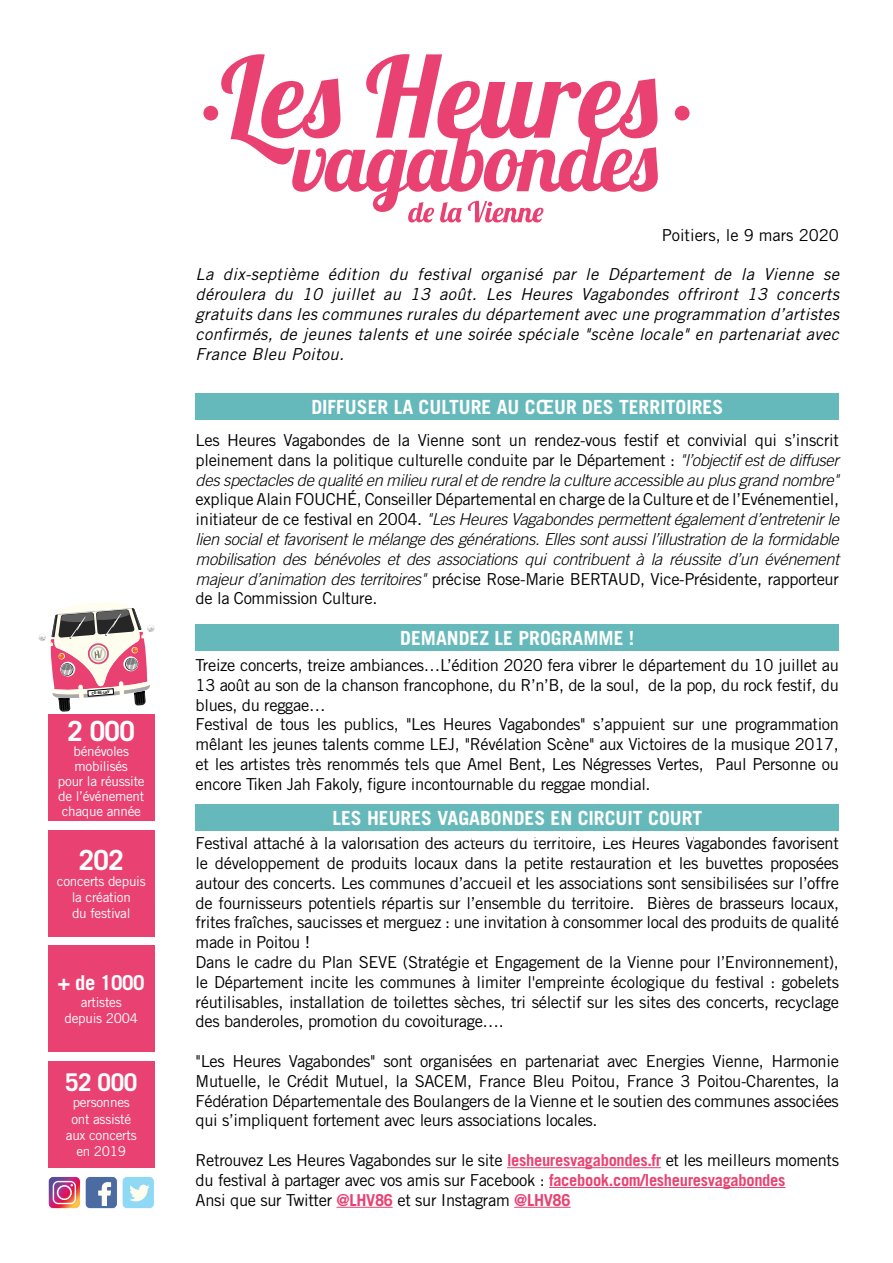
<style>
.page{position:relative;width:893px;height:1263px;background:#fff}
.page>*{position:absolute;margin:0;border:0;box-sizing:border-box;transform-origin:0 0}
.t1{font:700 27.75px "Trade Gothic";letter-spacing:-.02em;color:#fff}
.t2{font:700 24.45px "Trade Gothic";color:#fff}
.t3{font:700 20.55px "Trade Gothic";letter-spacing:-.02em;color:#fff}
.t4{font:700 19.5px "Trade Gothic";color:#fff}
.t5{font:16.5px/19.8px "Trade Gothic";letter-spacing:-.02em;color:#000}
.t6{font:italic 300 16.5px/19.8px "Trade Gothic";letter-spacing:-.02em;color:#000;text-align:justify}
.t7{font:italic 16.5px/19.8px "Trade Gothic";letter-spacing:.02em;color:#000;text-align:justify}
.t8{font:16.5px "Trade Gothic";color:#000}
.t9{font:13.5px/16.2px "Trade Gothic";letter-spacing:-.02em;color:#fff;text-align:center}
.t10{font:700 3.75px "Trade Gothic";color:#000;scale:1.07 1}
.s1{font-weight:300;font-style:italic}
.s2{font-weight:400;font-style:normal}
.s3{font-weight:700;color:#e94272}
</style>
<div class="page">
<hr style="left:507px;top:1167px;width:154px;height:1px;background:#e94272">
<hr style="left:549px;top:1187px;width:236px;height:1px;background:#e94272">
<hr style="left:337px;top:1207px;width:56px;height:1px;background:#e94272">
<hr style="left:514px;top:1207px;width:57px;height:1px;background:#e94272">
<div style="left:196px;top:393px;width:643px;height:27px;background:#66b9bb"></div>
<div style="left:48px;top:830px;width:106px;height:106px;background:#e94272"></div>
<div style="left:48px;top:714px;width:106px;height:107px;background:#e94272"></div>
<div style="left:48px;top:1061px;width:106px;height:106px;background:#e94272"></div>
<div style="left:48px;top:945px;width:106px;height:107px;background:#e94272"></div>
<div style="left:196px;top:624px;width:643px;height:27px;background:#66b9bb"></div>
<div style="left:203px;top:106px;width:15px;height:15px;background:#e94272;border-radius:50%"></div>
<div style="left:675px;top:106px;width:15px;height:15px;background:#e94272;border-radius:50%"></div>
<svg style="left:328px;top:830px;width:378px;height:1px"></svg>
<div style="left:38px;top:634px;width:8px;height:7px;background:#f2f2f3;border-radius:50%"></div>
<div style="left:147px;top:625px;width:8px;height:7px;background:#eeeff0;border-radius:50%"></div>
<svg style="left:39px;top:602px;width:115px;height:110px"></svg>
<div style="left:85px;top:1176px;width:33px;height:33px;background:#4d6ba3;border:1px solid #fff;border-radius:5px"></div>
<svg style="left:99px;top:1182px;width:12px;height:23px"></svg>
<div style="left:122px;top:1176px;width:32px;height:33px;background:#8fd9f5;border:1px solid #fff;border-radius:5px"></div>
<svg style="left:129px;top:1185px;width:21px;height:16px"></svg>
<svg style="left:50px;top:1178px;width:29px;height:29px"></svg>
<div style="left:48px;top:1176px;width:33px;height:33px;border:1px solid #fff;border-radius:5px"></div>
<svg style="left:221px;top:54px;width:437px;height:168px"></svg>
<div style="left:196px;top:803px;width:643px;height:27px;background:#66b9bb"></div>
<p class="t10" style="left:92px;top:691px;width:18px;rotate:-5deg">CD-86-LHV</p>
<h1 class="t1" style="left:68px;top:714px;width:69px">2 000</h1>
<p class="t9" style="left:58px;top:743px;width:88px;line-height:15px">bénévoles mobilisés<br>pour la réussite de l’événement chaque année</p>
<h1 class="t1" style="left:79px;top:843px;width:47px">202</h1>
<p class="t9" style="left:57px;top:873px;width:90px">concerts depuis la création<br>du festival</p>
<p class="t3" style="left:58px;top:970px;width:88px">+ de 1000</p>
<p class="t9" style="left:65px;top:993px;width:75px">artistes depuis 2004</p>
<h2 class="t2" style="left:65px;top:1067px;width:74px">52 000</h2>
<p class="t9" style="left:66px;top:1094px;width:72px">personnes ont assisté aux concerts en 2019</p>
<p class="t8" style="left:662px;top:225px;width:179px">Poitiers, le 9 mars 2020</p>
<p class="t7" style="left:196px;top:264px;width:645px">La dix-septième édition du festival organisé par le Département de la Vienne se déroulera du 10 juillet au 13 août. Les Heures Vagabondes offriront 13 concerts gratuits dans les communes rurales du département avec une programmation d’artistes confirmés, de jeunes talents et une soirée spéciale "scène locale" en partenariat avec France Bleu Poitou.</p>
<p class="t4" style="left:311px;top:395px;width:413px">DIFFUSER LA CULTURE AU CŒUR DES TERRITOIRES</p>
<p class="t5" style="left:196px;top:430px;width:645px;text-align:justify">Les Heures Vagabondes de la Vienne sont un rendez-vous festif et convivial qui s’inscrit pleinement dans la politique culturelle conduite par le Département : <span class="s1">"l’objectif est de diffuser des spectacles de qualité en milieu rural et de rendre la culture accessible au plus grand nombre"</span></p>
<p class="t6" style="left:196px;top:489px;width:645px"><span class="s2">explique Alain FOUCHÉ, Conseiller Départemental en charge de la Culture et de l’Evénementiel, initiateur de ce festival en 2004.</span> "Les Heures Vagabondes permettent également d’entretenir le lien social et favorisent le mélange des générations. Elles sont aussi l’illustration de la formidable mobilisation des bénévoles et des associations qui contribuent à la réussite d’un événement majeur d’animation des territoires" <span class="s2">précise Rose-Marie BERTAUD, Vice-Présidente, rapporteur de la Commission Culture.</span></p>
<p class="t4" style="left:400px;top:626px;width:236px">DEMANDEZ LE PROGRAMME !</p>
<p class="t5" style="left:196px;top:655px;width:645px">Treize concerts, treize ambiances…L’édition 2020 fera vibrer le département du 10 juillet au 13 août au son de la chanson francophone, du R’n’B, de la soul, de la pop, du rock festif, du blues, du reggae…<br>Festival de tous les publics, "Les Heures Vagabondes" s’appuient sur une programmation mêlant les jeunes talents comme LEJ, "Révélation Scène" aux Victoires de la musique 2017, et les artistes très renommés tels que Amel Bent, Les Négresses Vertes, Paul Personne ou encore Tiken Jah Fakoly, figure incontournable du reggae mondial.</p>
<p class="t4" style="left:332px;top:806px;width:371px">LES HEURES VAGABONDES EN CIRCUIT COURT</p>
<p class="t5" style="left:196px;top:833px;width:645px">Festival attaché à la valorisation des acteurs du territoire, Les Heures Vagabondes favorisent le développement de produits locaux dans la petite restauration et les buvettes proposées autour des concerts. Les communes d’accueil et les associations sont sensibilisées sur l’offre de fournisseurs potentiels répartis sur l’ensemble du territoire. Bières de brasseurs locaux, frites fraîches, saucisses et merguez : une invitation à consommer local des produits de qualité made in Poitou !<br>Dans le cadre du Plan SEVE (Stratégie et Engagement de la Vienne pour l’Environnement), le Département incite les communes à limiter l'empreinte écologique du festival : gobelets réutilisables, installation de toilettes sèches, tri sélectif sur les sites des concerts, recyclage des banderoles, promotion du covoiturage….</p>
<p class="t5" style="left:196px;top:1051px;width:645px;text-align:justify">"Les Heures Vagabondes" sont organisées en partenariat avec Energies Vienne, Harmonie Mutuelle, le Crédit Mutuel, la SACEM, France Bleu Poitou, France 3 Poitou-Charentes, la Fédération Départementale des Boulangers de la Vienne et le soutien des communes associées qui s’impliquent fortement avec leurs associations locales.</p>
<p class="t5" style="left:196px;top:1150px;width:645px">Retrouvez Les Heures Vagabondes sur le site <span class="s3">lesheuresvagabondes.fr</span> et les meilleurs moments du festival à partager avec vos amis sur Facebook : <span class="s3">facebook.com/lesheuresvagabondes<br></span>Ansi que sur Twitter <span class="s3">@LHV86</span> et sur Instagram <span class="s3">@LHV86</span></p>
</div>
